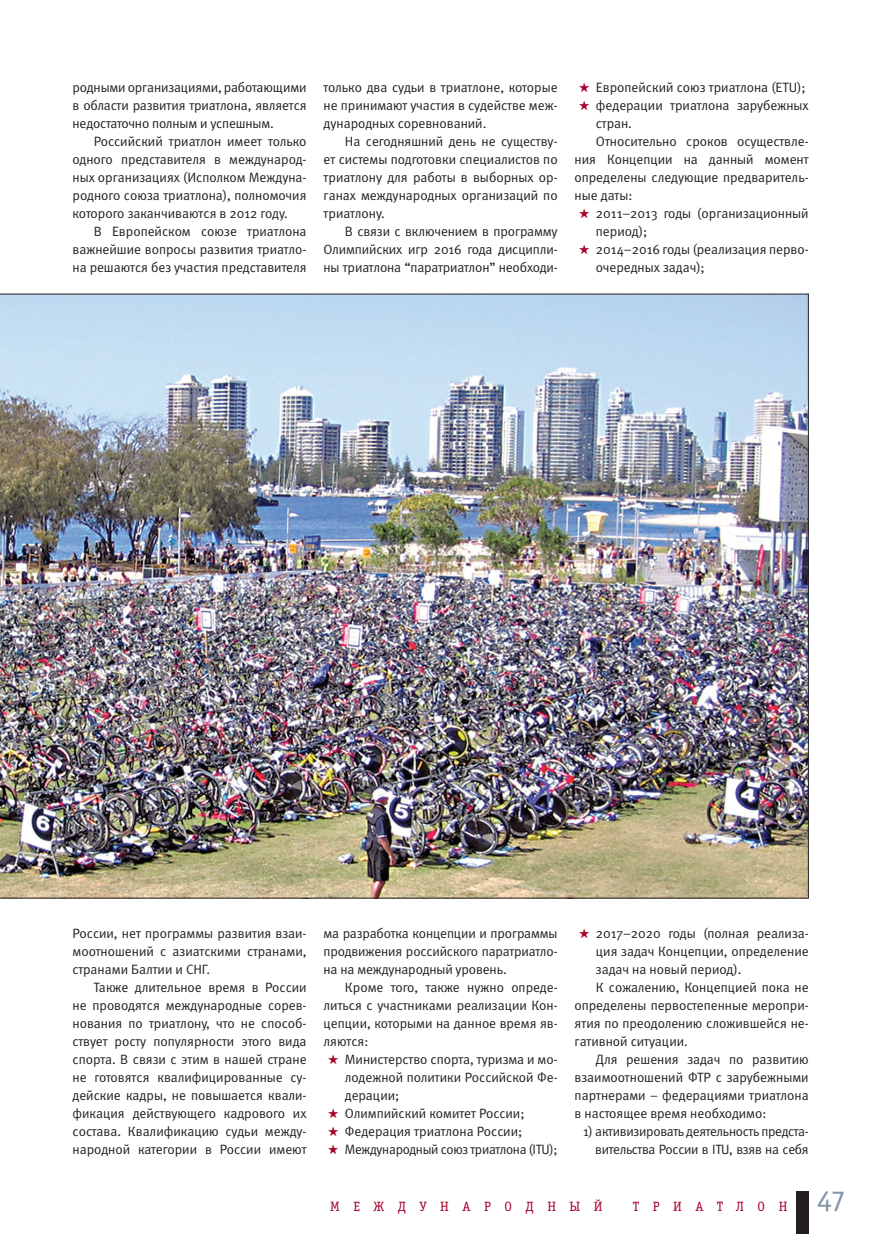
<style>
.page{position:relative;width:894px;height:1234px;background:#fff}
.page>*{position:absolute;margin:0;border:0;box-sizing:border-box;transform-origin:0 0}
.t1{font:30px "Officina Serif Book C";color:#8494aa}
.t2{font:13.5px/18px "Meta Normal C";color:#231f20;text-align:justify}
.t3{font:13.5px/18px "Meta Normal C";letter-spacing:-.02em;color:#231f20;text-align:right}
.t4{font:13.5px "Officina Serif C";letter-spacing:1em;color:#a5042b}
.s1{color:#a5042b}
</style>
<div class="page">
<div style="left:795px;top:1190px;width:13px;height:43px;background:#231f20"></div>
<img style="left:0;top:294px;width:808px;height:604px">
<p class="t2" style="left:72px;top:78px;width:235px">родными организациями, работающими в области развития триатлона, является недостаточно полным и успешным.</p>
<p class="t2" style="left:72px;top:132px;width:235px;text-indent:21px">Российский триатлон имеет только одного представителя в международ&shy;ных организациях (Исполком Междуна&shy;родного союза триатлона), полномочия которого заканчиваются в 2012 году.</p>
<p class="t2" style="left:72px;top:222px;width:235px;text-indent:21px">В Европейском союзе триатлона важнейшие вопросы развития триатло&shy;на решаются без участия представителя</p>
<p class="t2" style="left:323px;top:78px;width:235px">только два судьи в триатлоне, которые не принимают участия в судействе меж&shy;дународных соревнований.</p>
<p class="t2" style="left:323px;top:132px;width:235px;text-indent:21px">На сегодняшний день не существу&shy;ет системы подготовки специалистов по триатлону для работы в выборных ор&shy;ганах международных организаций по триатлону.</p>
<p class="t2" style="left:323px;top:222px;width:235px;text-indent:21px">В связи с включением в программу Олимпийских игр 2016 года дисципли&shy;ны триатлона “паратриатлон” необходи-</p>
<p class="t2" style="left:578px;top:78px;width:228px"><span class="s1">★</span> Европейский союз триатлона (ETU);</p>
<p class="t2" style="left:578px;top:96px;width:231px"><span class="s1">★</span> федерации триатлона зарубежных</p>
<p class="t2" style="left:595px;top:114px;width:38px">стран.</p>
<p class="t2" style="left:595px;top:132px;width:214px">Относительно сроков осуществле-</p>
<p class="t2" style="left:574px;top:150px;width:235px">ния Концепции на данный момент</p>
<p class="t2" style="left:574px;top:168px;width:235px">определены следующие предваритель-</p>
<p class="t2" style="left:574px;top:186px;width:59px">ные даты:</p>
<p class="t2" style="left:595px;top:204px;width:214px;text-indent:-17px"><span class="s1">★</span> 2011–2013 годы (организационный период);</p>
<p class="t2" style="left:595px;top:240px;width:214px;text-indent:-17px"><span class="s1">★</span> 2014–2016 годы (реализация перво&shy;очередных задач);</p>
<p class="t2" style="left:72px;top:924px;width:235px">России, нет программы развития взаи&shy;моотношений с азиатскими странами, странами Балтии и СНГ.</p>
<p class="t2" style="left:72px;top:978px;width:235px;text-indent:21px">Также длительное время в России не проводятся международные сорев&shy;нования по триатлону, что не способ&shy;ствует росту популярности этого вида спорта. В связи с этим в нашей стране не готовятся квалифицированные су&shy;дейские кадры, не повышается квали&shy;фикация действующего кадрового их состава. Квалификацию судьи между&shy;народной категории в России имеют</p>
<p class="t2" style="left:323px;top:924px;width:235px">ма разработка концепции и программы продвижения российского паратриатло&shy;на на международный уровень.</p>
<p class="t2" style="left:323px;top:978px;width:235px;text-indent:21px">Кроме того, также нужно опреде&shy;литься с участниками реализации Кон&shy;цепции, которыми на данное время яв&shy;ляются:</p>
<p class="t2" style="left:345px;top:1050px;width:214px;text-indent:-17px"><span class="s1">★</span> Министерство спорта, туризма и мо&shy;лодежной политики Российской Фе&shy;дерации;</p>
<p class="t2" style="left:328px;top:1104px;width:198px"><span class="s1">★</span> Олимпийский комитет России;</p>
<p class="t2" style="left:328px;top:1122px;width:196px"><span class="s1">★</span> Федерация триатлона России;</p>
<p class="t3" style="left:328px;top:1140px;width:231px"><span class="s1">★</span> Международный союз триатлона (ITU);</p>
<p class="t2" style="left:578px;top:924px;width:231px"><span class="s1">★</span> 2017–2020 годы (полная реализа-</p>
<p class="t2" style="left:595px;top:942px;width:214px">ция задач Концепции, определение</p>
<p class="t2" style="left:595px;top:960px;width:147px">задач на новый период).</p>
<p class="t2" style="left:595px;top:978px;width:214px">К сожалению, Концепцией пока не</p>
<p class="t2" style="left:574px;top:996px;width:235px">определены первостепенные меропри-</p>
<p class="t2" style="left:574px;top:1014px;width:235px">ятия по преодолению сложившейся не-</p>
<p class="t2" style="left:574px;top:1032px;width:115px">гативной ситуации.</p>
<p class="t2" style="left:595px;top:1050px;width:214px">Для решения задач по развитию</p>
<p class="t2" style="left:574px;top:1068px;width:235px">взаимоотношений ФТР с зарубежными</p>
<p class="t2" style="left:574px;top:1086px;width:235px">партнерами – федерациями триатлона</p>
<p class="t2" style="left:574px;top:1104px;width:193px">в настоящее время необходимо:</p>
<p class="t3" style="left:583px;top:1122px;width:227px">1) активизировать деятельность предста&shy;вительства России в ITU, взяв на себя</p>
<p class="t4" style="left:330px;top:1199px;width:274px">международный</p>
<p class="t4" style="left:632px;top:1199px;width:156px">триатлон</p>
<h1 class="t1" style="left:817px;top:1184px;width:30px">47</h1>
</div>
